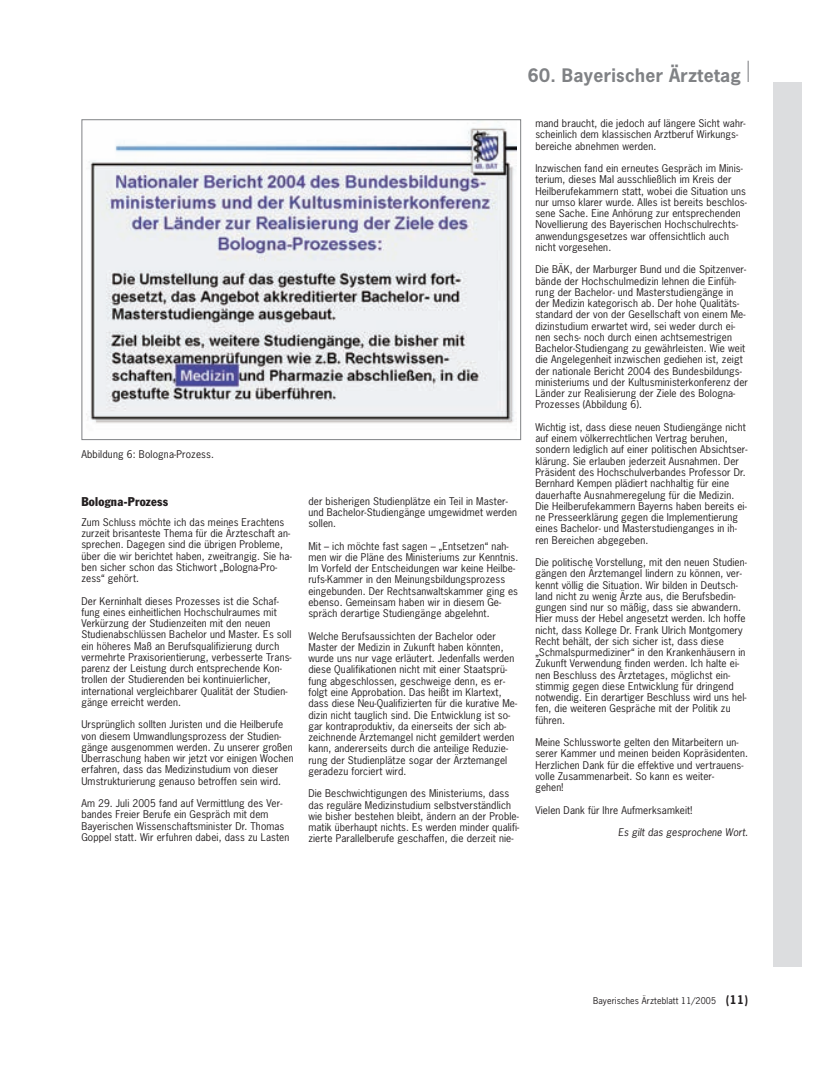
<style>
.page{position:relative;width:837px;height:1085px;background:#fff}
.page>*{position:absolute;margin:0;border:0;box-sizing:border-box;transform-origin:0 0}
.t1{font:700 17.5px "News Gothic";letter-spacing:.02em;color:#808285}
.t2{font:condensed 12.5px "Franklin Gothic";letter-spacing:.02em;color:#231f20}
.t3{font:10px/11.2px "News Gothic";letter-spacing:.01em;color:#231f20}
.t4{font:8.75px "News Gothic";letter-spacing:.015em;color:#231f20}
.s1{font-weight:700;font-size:11.25px}
</style>
<div class="page">
<svg style="left:747px;top:61px;width:1px;height:21px"></svg>
<div style="left:772px;top:82px;width:29px;height:884px;background:#dcdddf"></div>
<img style="left:86px;top:121px;width:430px;height:303px">
<div style="left:81px;top:119px;width:440px;height:321px;border:1px solid #808285"></div>
<p class="t3" style="left:81px;top:449px;width:134px">Abbildung 6: Bologna-Prozess.</p>
<p class="t2" style="left:81px;top:497px;width:88px">Bologna-Prozess</p>
<p class="t3" style="left:81px;top:517px;width:212px">Zum Schluss möchte ich das meines Erachtens zurzeit brisanteste Thema für die Ärzteschaft an&shy;sprechen. Dagegen sind die übrigen Probleme, über die wir berichtet haben, zweitrangig. Sie ha&shy;ben sicher schon das Stichwort „Bologna-Pro&shy;zess“ gehört.</p>
<p class="t3" style="left:81px;top:596px;width:212px">Der Kerninhalt dieses Prozesses ist die Schaf&shy;fung eines einheitlichen Hochschulraumes mit Verkürzung der Studienzeiten mit den neuen Studienabschlüssen Bachelor und Master. Es soll ein höheres Maß an Berufsqualifizierung durch vermehrte Praxisorientierung, verbesserte Trans&shy;parenz der Leistung durch entsprechende Kon&shy;trollen der Studierenden bei kontinuierlicher, international vergleichbarer Qualität der Studien&shy;gänge erreicht werden.</p>
<p class="t3" style="left:81px;top:719px;width:214px">Ursprünglich sollten Juristen und die Heilberufe von diesem Umwandlungsprozess der Studien&shy;gänge ausgenommen werden. Zu unserer großen Überraschung haben wir jetzt vor einigen Wochen erfahren, dass das Medizinstudium von dieser Umstrukturierung genauso betroffen sein wird.</p>
<p class="t3" style="left:81px;top:798px;width:209px">Am 29. Juli 2005 fand auf Vermittlung des Ver&shy;bandes Freier Berufe ein Gespräch mit dem Bayerischen Wissenschaftsminister Dr. Thomas Goppel statt. Wir erfuhren dabei, dass zu Lasten</p>
<h1 class="t1" style="left:527px;top:68px;width:214px">60. Bayerischer Ärztetag</h1>
<p class="t3" style="left:308px;top:496px;width:210px">der bisherigen Studienplätze ein Teil in Master&shy;und Bachelor-Studiengänge umgewidmet werden sollen.</p>
<p class="t3" style="left:308px;top:541px;width:211px">Mit – ich möchte fast sagen – „Entsetzen“ nah&shy;men wir die Pläne des Ministeriums zur Kenntnis.<br>Im Vorfeld der Entscheidungen war keine Heilbe&shy;rufs-Kammer in den Meinungsbildungsprozess eingebunden. Der Rechtsanwaltskammer ging es ebenso. Gemeinsam haben wir in diesem Ge&shy;spräch derartige Studiengänge abgelehnt.</p>
<p class="t3" style="left:308px;top:631px;width:210px">Welche Berufsaussichten der Bachelor oder Master der Medizin in Zukunft haben könnten, wurde uns nur vage erläutert. Jedenfalls werden diese Qualifikationen nicht mit einer Staatsprü&shy;fung abgeschlossen, geschweige denn, es er&shy;folgt eine Approbation. Das heißt im Klartext, dass diese Neu-Qualifizierten für die kurative Me&shy;dizin nicht tauglich sind. Die Entwicklung ist so&shy;gar kontraproduktiv, da einerseits der sich ab&shy;zeichnende Ärztemangel nicht gemildert werden kann, andererseits durch die anteilige Reduzie&shy;rung der Studienplätze sogar der Ärztemangel geradezu forciert wird.</p>
<p class="t3" style="left:308px;top:788px;width:212px">Die Beschwichtigungen des Ministeriums, dass das reguläre Medizinstudium selbstverständlich wie bisher bestehen bleibt, ändern an der Proble&shy;matik überhaupt nichts. Es werden minder qualifi&shy;zierte Parallelberufe geschaffen, die derzeit nie-</p>
<p class="t3" style="left:535px;top:118px;width:212px">mand braucht, die jedoch auf längere Sicht wahr&shy;scheinlich dem klassischen Arztberuf Wirkungs&shy;bereiche abnehmen werden.</p>
<p class="t3" style="left:535px;top:163px;width:213px">Inzwischen fand ein erneutes Gespräch im Minis&shy;terium, dieses Mal ausschließlich im Kreis der Heilberufekammern statt, wobei die Situation uns nur umso klarer wurde. Alles ist bereits beschlos&shy;sene Sache. Eine Anhörung zur entsprechenden Novellierung des Bayerischen Hochschulrechts&shy;anwendungsgesetzes war offensichtlich auch nicht vorgesehen.</p>
<p class="t3" style="left:535px;top:265px;width:214px">Die BÄK, der Marburger Bund und die Spitzenver&shy;bände der Hochschulmedizin lehnen die Einfüh&shy;rung der Bachelor- und Masterstudiengänge in der Medizin kategorisch ab. Der hohe Qualitäts&shy;standard der von der Gesellschaft von einem Me&shy;dizinstudium erwartet wird, sei weder durch ei&shy;nen sechs- noch durch einen achtsemestrigen Bachelor-Studiengang zu gewährleisten. Wie weit die Angelegenheit inzwischen gediehen ist, zeigt der nationale Bericht 2004 des Bundesbildungs&shy;ministeriums und der Kultusministerkonferenz der Länder zur Realisierung der Ziele des Bologna-Prozesses (Abbildung 6).</p>
<p class="t3" style="left:535px;top:422px;width:214px">Wichtig ist, dass diese neuen Studiengänge nicht auf einem völkerrechtlichen Vertrag beruhen, sondern lediglich auf einer politischen Absichtser&shy;klärung. Sie erlauben jederzeit Ausnahmen. Der Präsident des Hochschulverbandes Professor Dr.<br>Bernhard Kempen plädiert nachhaltig für eine dauerhafte Ausnahmeregelung für die Medizin.<br>Die Heilberufekammern Bayerns haben bereits ei&shy;ne Presseerklärung gegen die Implementierung eines Bachelor- und Masterstudienganges in ih&shy;ren Bereichen abgegeben.</p>
<p class="t3" style="left:535px;top:557px;width:213px">Die politische Vorstellung, mit den neuen Studien&shy;gängen den Ärztemangel lindern zu können, ver&shy;kennt völlig die Situation. Wir bilden in Deutsch&shy;land nicht zu wenig Ärzte aus, die Berufsbedin&shy;gungen sind nur so mäßig, dass sie abwandern.<br>Hier muss der Hebel angesetzt werden. Ich hoffe nicht, dass Kollege Dr. Frank Ulrich Montgomery Recht behält, der sich sicher ist, dass diese „Schmalspurmediziner“ in den Krankenhäusern in Zukunft Verwendung finden werden. Ich halte ei&shy;nen Beschluss des Ärztetages, möglichst ein&shy;stimmig gegen diese Entwicklung für dringend notwendig. Ein derartiger Beschluss wird uns hel&shy;fen, die weiteren Gespräche mit der Politik zu führen.</p>
<p class="t3" style="left:535px;top:737px;width:214px">Meine Schlussworte gelten den Mitarbeitern un&shy;serer Kammer und meinen beiden Kopräsidenten.<br>Herzlichen Dank für die effektive und vertrauens&shy;volle Zusammenarbeit. So kann es weiter-<br>gehen!</p>
<p class="t3" style="left:535px;top:805px;width:158px">Vielen Dank für Ihre Aufmerksamkeit!</p>
<p class="t3" style="left:618px;top:827px;width:133px">Es gilt das gesprochene Wort.</p>
<p class="t4" style="left:592px;top:996px;width:156px">Bayerisches Ärzteblatt 11/2005 <span class="s1">(11)</span></p>
</div>
